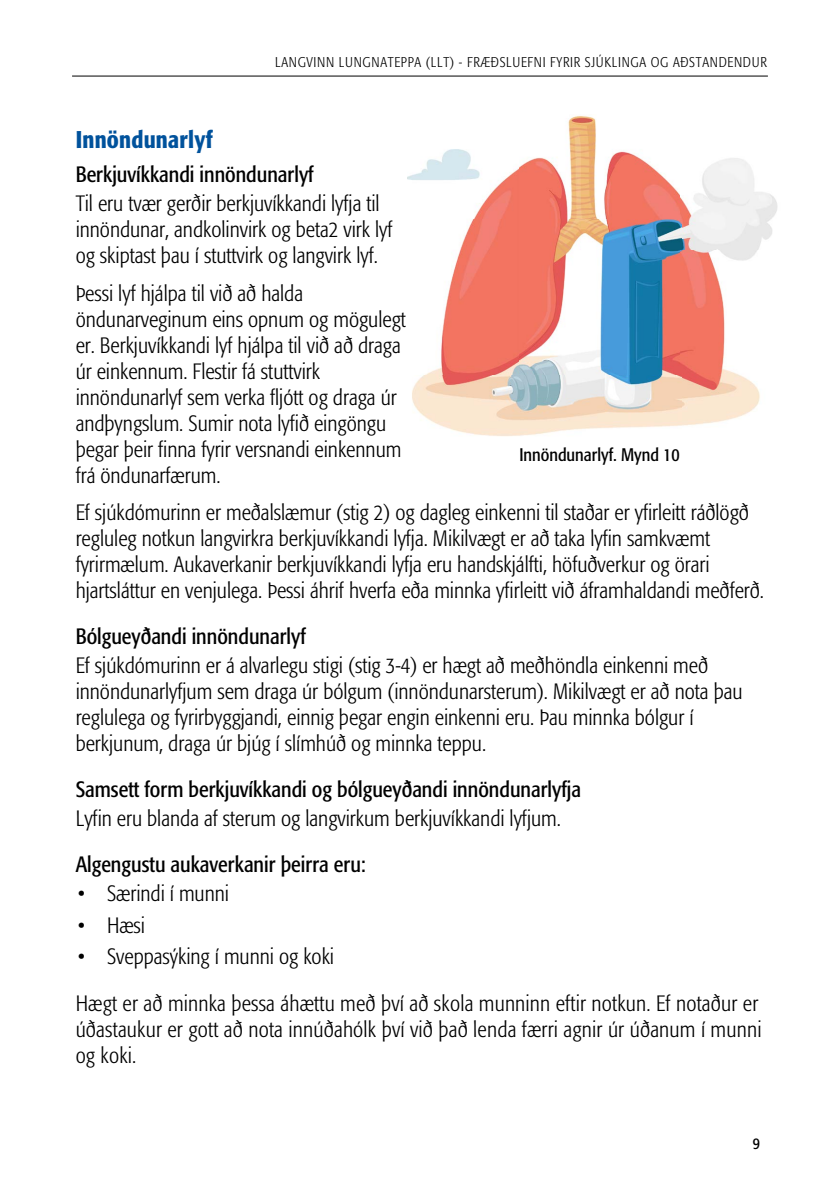
<style>
.page{position:relative;width:840px;height:1191px;background:#fff}
.page>*{position:absolute;margin:0;border:0;box-sizing:border-box;transform-origin:0 0}
.t1{font:500 condensed 24px "Formata";letter-spacing:.01em;color:#00529c}
.t2{font:300 condensed 22px/26px "Formata";color:#000}
.t3{font:condensed 22px "Formata";color:#000}
.t4{font:condensed 18px "Formata";color:#000}
.t5{font:condensed 16px "Formata";color:#000}
.t6{font:300 condensed 14px "Formata";letter-spacing:.05em;color:#000}
</style>
<div class="page">
<hr style="left:72px;top:76px;width:695px;height:1px;background:#000">
<img style="left:407px;top:116px;width:371px;height:320px">
<p class="t6" style="left:275px;top:54px;width:493px">LANGVINN LUNGNATEPPA (LLT) - FRÆÐSLUEFNI FYRIR SJÚKLINGA OG AÐSTANDENDUR</p>
<p class="t1" style="left:76px;top:125px;width:138px">Innöndunarlyf</p>
<p class="t3" style="left:76px;top:162px;width:239px">Berkjuvíkkandi innöndunarlyf</p>
<p class="t2" style="left:76px;top:191px;width:318px">Til eru tvær gerðir berkjuvíkkandi lyfja til innöndunar, andkolinvirk og beta2 virk lyf og skiptast þau í stuttvirk og langvirk lyf.</p>
<p class="t2" style="left:76px;top:280px;width:331px">Þessi lyf hjálpa til við að halda öndunarveginum eins opnum og mögulegt er. Berkjuvíkkandi lyf hjálpa til við að draga úr einkennum. Flestir fá stuttvirk innöndunarlyf sem verka fljótt og draga úr andþyngslum. Sumir nota lyfið eingöngu þegar þeir finna fyrir versnandi einkennum frá öndunarfærum.</p>
<p class="t2" style="left:76px;top:500px;width:689px">Ef sjúkdómurinn er meðalslæmur (stig 2) og dagleg einkenni til staðar er yfirleitt ráðlögð regluleg notkun langvirkra berkjuvíkkandi lyfja. Mikilvægt er að taka lyfin samkvæmt fyrirmælum. Aukaverkanir berkjuvíkkandi lyfja eru handskjálfti, höfuðverkur og örari hjartsláttur en venjulega. Þessi áhrif hverfa eða minnka yfirleitt við áframhaldandi meðferð.</p>
<p class="t3" style="left:76px;top:623px;width:231px">Bólgueyðandi innöndunarlyf</p>
<p class="t2" style="left:76px;top:652px;width:668px">Ef sjúkdómurinn er á alvarlegu stigi (stig 3-4) er hægt að meðhöndla einkenni með innöndunarlyfjum sem draga úr bólgum (innöndunarsterum). Mikilvægt er að nota þau reglulega og fyrirbyggjandi, einnig þegar engin einkenni eru. Þau minnka bólgur í berkjunum, draga úr bjúg í slímhúð og minnka teppu.</p>
<p class="t3" style="left:76px;top:776px;width:506px">Samsett form berkjuvíkkandi og bólgueyðandi innöndunarlyfja</p>
<p class="t2" style="left:76px;top:805px;width:486px">Lyfin eru blanda af sterum og langvirkum berkjuvíkkandi lyfjum.</p>
<p class="t3" style="left:76px;top:851px;width:292px">Algengustu aukaverkanir þeirra eru:</p>
<p class="t2" style="left:78px;top:880px;width:153px">• Særindi í munni</p>
<p class="t2" style="left:78px;top:912px;width:69px">• Hæsi</p>
<p class="t2" style="left:76px;top:933px;width:683px;line-height:47px">• Sveppasýking í munni og koki<br>Hægt er að minnka þessa áhættu með því að skola munninn eftir notkun. Ef notaður er</p>
<p class="t2" style="left:76px;top:1016px;width:687px">úðastaukur er gott að nota innúðahólk því við það lenda færri agnir úr úðanum í munni og koki.</p>
<p class="t4" style="left:519px;top:444px;width:162px">Innöndunarlyf. Mynd 10</p>
<p class="t5" style="left:752px;top:1133px;width:9px">9</p>
</div>
